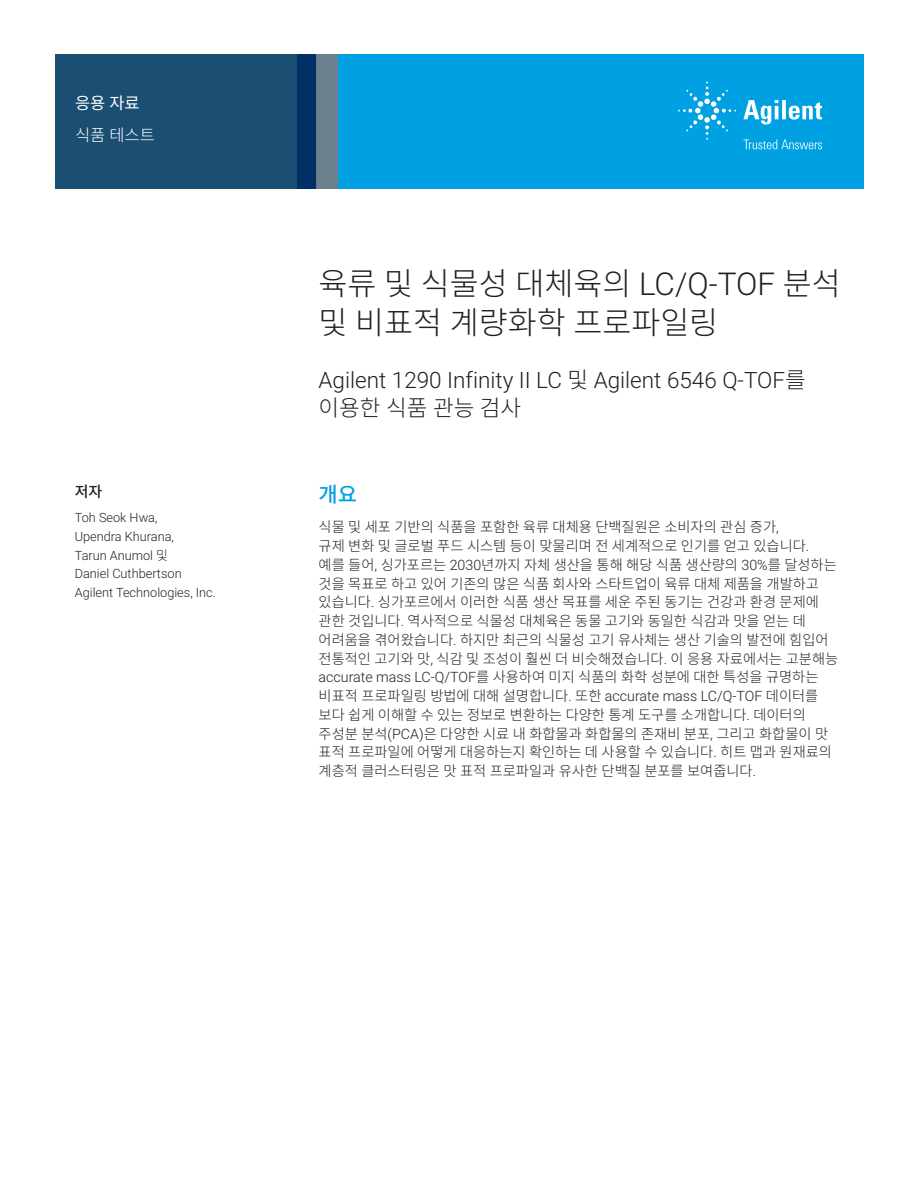
<style>
.page{position:relative;width:918px;height:1188px;background:#fff}
.page>*{position:absolute;margin:0;border:0;box-sizing:border-box;transform-origin:0 0}
.t1{font:300 31.5px/39px "Noto Sans CJ Kkr";color:#231f20}
.t2{font:300 22.5px "Roboto";color:#231f20}
.t3{font:300 22.5px "Noto Sans CJ Kkr";color:#231f20}
.t4{font:500 21px "Noto Sans CJ Kkr";color:#00a1e3}
.t5{font:300 16.5px "Noto Sans CJ Kkr";color:#fff}
.t6{font:16.5px "Noto Sans CJ Kkr";color:#fff}
.t7{font:500 15px "Noto Sans CJ Kkr";color:#231f20}
.t8{font:300 14.25px/18.8px "Noto Sans CJ Kkr";color:#231f20}
.t9{font:300 12.75px/18.8px "Roboto";color:#231f20}
.s1{font-family:"Noto Sans CJ Kkr"}
.s2{font-family:"Roboto"}
</style>
<div class="page">
<div style="left:297px;top:54px;width:567px;height:135px;background:#00a1e3"></div>
<svg style="left:55px;top:54px;width:261px;height:135px;background:#184b71"></svg>
<div style="left:316px;top:54px;width:22px;height:135px;background:#6b808c"></div>
<svg style="left:743px;top:100px;width:79px;height:25px"></svg>
<svg style="left:678px;top:82px;width:58px;height:58px"></svg>
<svg style="left:744px;top:140px;width:78px;height:9px"></svg>
<p class="t6" style="left:75px;top:93px;width:66px">응용 자료</p>
<p class="t5" style="left:75px;top:126px;width:81px">식품 테스트</p>
<p class="t7" style="left:75px;top:483px;width:29px">저자</p>
<p class="t9" style="left:75px;top:508px;width:143px">Toh Seok Hwa,<br>Upendra Khurana,<br>Tarun Anumol <span class="s1">및<br></span>Daniel Cuthbertson<br>Agilent Technologies, Inc.</p>
<h1 class="t1" style="left:319px;top:264px;width:524px">육류 및 식물성 대체육의 <span class="s2">LC/Q-TOF</span> 분석 및 비표적 계량화학 프로파일링</h1>
<h2 class="t2" style="left:319px;top:364px;width:489px">Agilent 1290 Infinity II LC <span class="s1">및</span> Agilent 6546 Q-TOF<span class="s1">를</span></h2>
<h2 class="t3" style="left:319px;top:395px;width:204px">이용한 식품 관능 검사</h2>
<h3 class="t4" style="left:319px;top:482px;width:40px">개요</h3>
<p class="t8" style="left:319px;top:518px;width:521px">식물 및 세포 기반의 식품을 포함한 육류 대체용 단백질원은 소비자의 관심 증가<span class="s2">,<br></span>규제 변화 및 글로벌 푸드 시스템 등이 맞물리며 전 세계적으로 인기를 얻고 있습니다<span class="s2">. </span>예를 들어<span class="s2">,</span> 싱가포르는 <span class="s2">2030</span>년까지 자체 생산을 통해 해당 식품 생산량의 <span class="s2">30%</span>를 달성하는 것을 목표로 하고 있어 기존의 많은 식품 회사와 스타트업이 육류 대체 제품을 개발하고 있습니다<span class="s2">.</span> 싱가포르에서 이러한 식품 생산 목표를 세운 주된 동기는 건강과 환경 문제에 관한 것입니다<span class="s2">.</span> 역사적으로 식물성 대체육은 동물 고기와 동일한 식감과 맛을 얻는 데 어려움을 겪어왔습니다<span class="s2">.</span> 하지만 최근의 식물성 고기 유사체는 생산 기술의 발전에 힘입어 전통적인 고기와 맛<span class="s2">,</span> 식감 및 조성이 훨씬 더 비슷해졌습니다<span class="s2">.</span> 이 응용 자료에서는 고분해능 <span class="s2">accurate mass LC-Q/TOF</span>를 사용하여 미지 식품의 화학 성분에 대한 특성을 규명하는 비표적 프로파일링 방법에 대해 설명합니다<span class="s2">.</span> 또한 <span class="s2">accurate mass LC/Q-TOF</span> 데이터를 보다 쉽게 이해할 수 있는 정보로 변환하는 다양한 통계 도구를 소개합니다<span class="s2">.</span> 데이터의 주성분 분석<span class="s2">(PCA)</span>은 다양한 시료 내 화합물과 화합물의 존재비 분포<span class="s2">,</span> 그리고 화합물이 맛 표적 프로파일에 어떻게 대응하는지 확인하는 데 사용할 수 있습니다<span class="s2">.</span> 히트 맵과 원재료의 계층적 클러스터링은 맛 표적 프로파일과 유사한 단백질 분포를 보여줍니다<span class="s2">.</span></p>
</div>
